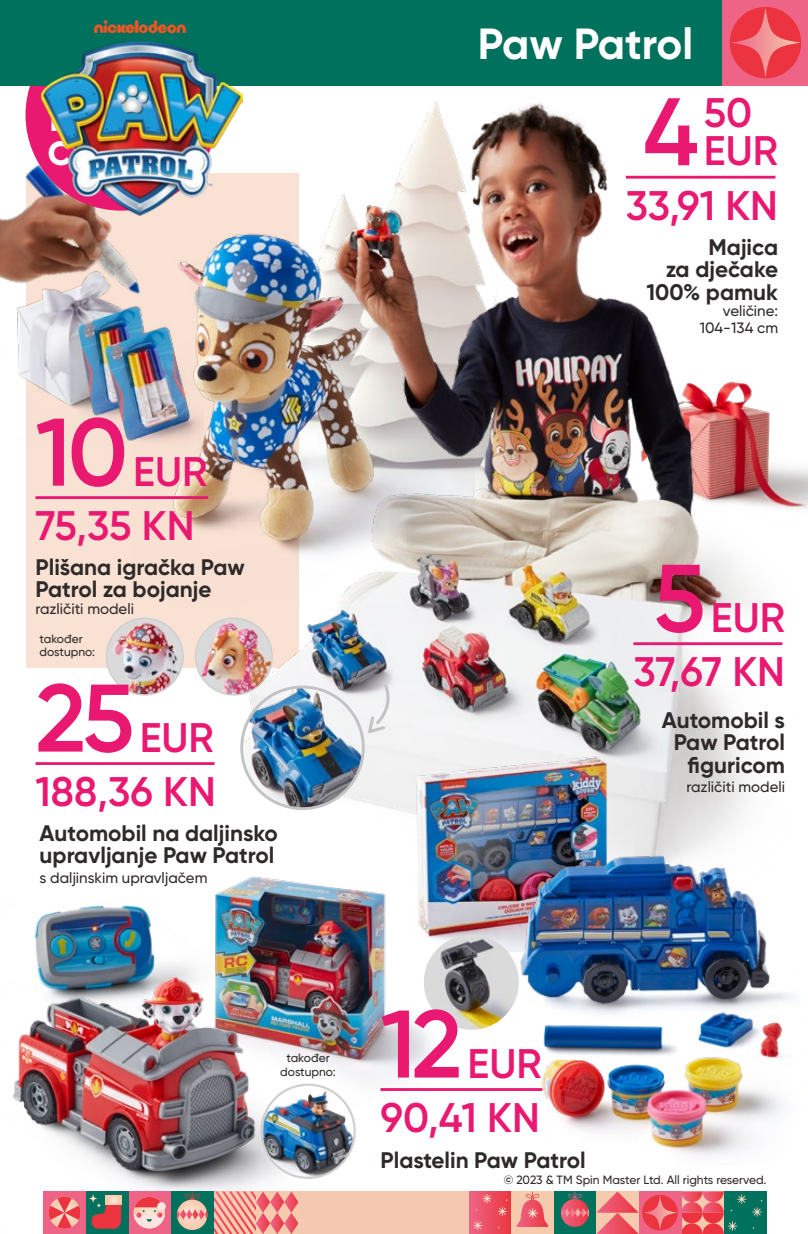
<style>
.page{position:relative;width:808px;height:1234px;background:#fff}
.page>*{position:absolute;margin:0;border:0;box-sizing:border-box;transform-origin:0 0}
.t1{font:600 95.7px "Gilroy";color:#e91871}
.t2{font:700 63px "Gilroy";color:#fff}
.t3{font:700 43.5px "Gilroy";color:#fff}
.t4{font:600 41.25px/54.6px "Gilroy";color:#e91871;text-align:right}
.t5{font:700 22.5px/22.5px "Gilroy";color:#2e2a29}
.t6{font:500 15px/16.8px "Gilroy";color:#2e2a29;text-align:right}
.t7{font:500 12px/13.5px "Gilroy";color:#2e2a29;text-align:center}
</style>
<div class="page">
<img style="left:242px;top:878px;width:194px;height:235px">
<img style="left:34px;top:881px;width:208px;height:71px">
<img style="left:13px;top:952px;width:317px;height:239px">
<div style="left:26px;top:173px;width:273px;height:495px;background:#f9e2d3"></div>
<img style="left:793px;top:468px;width:15px;height:41px">
<img style="left:0;top:85px;width:261px;height:153px">
<img style="left:0;top:238px;width:91px;height:176px">
<img style="left:249px;top:98px;width:544px;height:884px">
<svg style="left:596px;top:1191px;width:43px;height:42px;background:#f18e89"></svg>
<div style="left:128px;top:1191px;width:43px;height:42px;background:#ee6486"></div>
<svg style="left:134px;top:1197px;width:31px;height:31px"></svg>
<svg style="left:157px;top:1201px;width:9px;height:9px"></svg>
<div style="left:469px;top:1191px;width:42px;height:42px;background:linear-gradient(to right,#ee6585,#eb3843)"></div>
<svg style="left:473px;top:1220px;width:9px;height:9px"></svg>
<svg style="left:498px;top:1206px;width:9px;height:9px"></svg>
<svg style="left:482px;top:1193px;width:10px;height:9px"></svg>
<div style="left:639px;top:1191px;width:42px;height:42px;background:#ee6486"></div>
<div style="left:642px;top:1194px;width:36px;height:36px;background:#eb343f;border-radius:50%"></div>
<svg style="left:642px;top:1194px;width:36px;height:35px"></svg>
<div style="left:171px;top:1191px;width:42px;height:42px;background:#00715c"></div>
<svg style="left:185px;top:1191px;width:15px;height:8px"></svg>
<svg style="left:177px;top:1199px;width:30px;height:30px"></svg>
<svg style="left:177px;top:1208px;width:30px;height:11px"></svg>
<div style="left:554px;top:1191px;width:42px;height:42px;background:#00715c"></div>
<svg style="left:568px;top:1191px;width:14px;height:7px"></svg>
<svg style="left:561px;top:1198px;width:28px;height:28px"></svg>
<svg style="left:561px;top:1207px;width:28px;height:9px"></svg>
<div style="left:511px;top:1191px;width:43px;height:42px;background:#f6caad"></div>
<svg style="left:516px;top:1191px;width:32px;height:35px"></svg>
<svg style="left:213px;top:1191px;width:85px;height:42px;background:#ee938c"></svg>
<div style="left:86px;top:1191px;width:42px;height:42px;background:#00715c"></div>
<svg style="left:88px;top:1194px;width:33px;height:34px"></svg>
<div style="left:43px;top:1191px;width:43px;height:42px;background:#ee6486"></div>
<svg style="left:49px;top:1197px;width:32px;height:31px"></svg>
<div style="left:724px;top:1191px;width:42px;height:42px;background:#00715c"></div>
<svg style="left:681px;top:1191px;width:65px;height:42px"></svg>
<svg style="left:752px;top:1200px;width:10px;height:16px"></svg>
<div style="left:298px;top:1191px;width:171px;height:42px;background:#f5c9b0"></div>
<img style="left:91px;top:182px;width:433px;height:541px">
<img style="left:106px;top:618px;width:77px;height:76px;border-radius:38px">
<div style="left:106px;top:617px;width:78px;height:78px;border:2px solid #cfcfd0;border-radius:50%"></div>
<img style="left:196px;top:618px;width:76px;height:76px;border-radius:38px">
<div style="left:195px;top:617px;width:78px;height:78px;border:2px solid #cfcfd0;border-radius:50%"></div>
<img style="left:242px;top:686px;width:121px;height:122px;border-radius:61px">
<div style="left:240px;top:685px;width:125px;height:124px;border:3px solid #c2c3c4;border-radius:50%"></div>
<svg style="left:366px;top:683px;width:29px;height:52px"></svg>
<img style="left:532px;top:1022px;width:250px;height:134px">
<img style="left:536px;top:1022px;width:142px;height:36px">
<img style="left:393px;top:748px;width:241px;height:203px">
<img style="left:494px;top:852px;width:299px;height:170px">
<img style="left:424px;top:934px;width:95px;height:95px;border-radius:47px">
<img style="left:262px;top:1084px;width:93px;height:93px;border-radius:47px">
<div style="left:260px;top:1083px;width:96px;height:95px;border:2px solid #cfcfd0;border-radius:50%"></div>
<div style="left:26px;top:19px;width:191px;height:191px;background:#e91871;border-radius:50%"></div>
<div style="left:0;top:0;width:808px;height:85px;background:#00715c"></div>
<div style="left:723px;top:0;width:85px;height:85px;background:#ee6486"></div>
<svg style="left:730px;top:7px;width:71px;height:71px;background:#ec4b54"></svg>
<img style="left:41px;top:19px;width:201px;height:202px">
<hr style="left:36px;top:496px;width:172px;height:3px;background:#e91871">
<hr style="left:626px;top:176px;width:149px;height:2px;background:#e91871">
<hr style="left:380px;top:1087px;width:162px;height:3px;background:#e91871">
<hr style="left:633px;top:642px;width:149px;height:3px;background:#e91871">
<hr style="left:36px;top:762px;width:179px;height:2px;background:#e91871">
<h1 class="t1" style="left:36px;top:392px;width:94px">10</h1>
<h3 class="t4" style="left:36px;top:443px;width:173px;text-align:left;text-indent:98px">EUR<br>75,35 KN</h3>
<p class="t5" style="left:36px;top:555px;width:211px">Plišana igračka Paw<br>Patrol za bojanje</p>
<p class="t6" style="left:36px;top:600px;width:100px">različiti modeli</p>
<p class="t7" style="left:40px;top:631px;width:57px;text-align:left">također dostupno:</p>
<h1 class="t1" style="left:36px;top:658px;width:100px">25</h1>
<h3 class="t4" style="left:36px;top:709px;width:182px">EUR<br>188,36 KN</h3>
<p class="t5" style="left:40px;top:821px;width:240px">Automobil na daljinsko upravljanje Paw Patrol</p>
<p class="t6" style="left:40px;top:868px;width:169px">s daljinskim upravljačem</p>
<h2 class="t2" style="left:389px;top:6px;width:391px">Nazwa/hasło</h2>
<h3 class="t3" style="left:478px;top:17px;width:217px">Paw Patrol</h3>
<h1 class="t1" style="left:643px;top:72px;width:57px">4</h1>
<h3 class="t4" style="left:704px;top:92px;width:76px;line-height:38.7px;text-align:left">50<br>EUR</h3>
<h3 class="t4" style="left:626px;top:178px;width:154px">33,91 KN</h3>
<p class="t5" style="left:646px;top:235px;width:133px;text-align:right">Majica<br>za dječake<br>100% pamuk</p>
<p class="t6" style="left:700px;top:302px;width:80px">veličine:<br>104-134 cm</p>
<h1 class="t1" style="left:653px;top:538px;width:54px">5</h1>
<h3 class="t4" style="left:633px;top:589px;width:153px">EUR<br>37,67 KN</h3>
<p class="t5" style="left:662px;top:708px;width:125px;text-align:right">Automobil s<br>Paw Patrol figuricom</p>
<p class="t6" style="left:687px;top:778px;width:100px">različiti modeli</p>
<p class="t7" style="left:280px;top:1050px;width:57px">također dostupno:</p>
<h1 class="t1" style="left:380px;top:984px;width:83px">12</h1>
<h3 class="t4" style="left:380px;top:1035px;width:163px">EUR<br>90,41 KN</h3>
<p class="t5" style="left:380px;top:1148px;width:207px">Plastelin Paw Patrol</p>
<p class="t7" style="left:504px;top:1172px;width:264px">© 2023 &amp; TM Spin Master Ltd. All rights reserved.</p>
</div>
